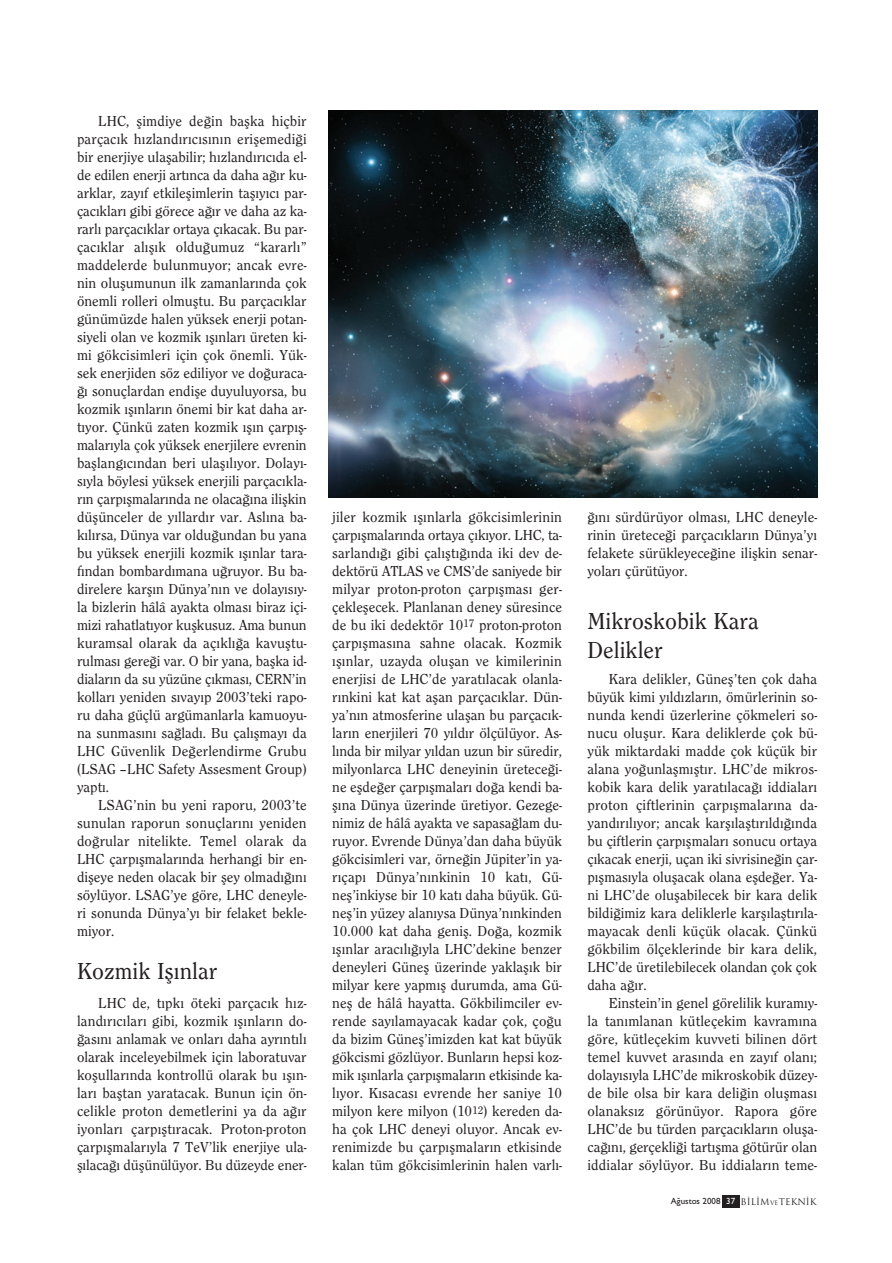
<style>
.page{position:relative;width:892px;height:1263px;background:#fff}
.page>*{position:absolute;margin:0;border:0;box-sizing:border-box;transform-origin:0 0}
.t1{font:500 24px/28.8px "Clearface";color:#231f20}
.t2{font:500 15px/18px "Clearface";color:#231f20;text-align:justify}
.t3{font:9px "Gill Sans";color:#231f20}
.s1{color:#fff}
.s2{font-family:"Trajan";font-weight:500}
.s3{font-family:"Trajan";font-weight:500;font-size:6px}
</style>
<div class="page">
<div style="left:722px;top:1195px;width:17px;height:12px;background:#231f20"></div>
<img style="left:328px;top:110px;width:489px;height:387px">
<p class="t2" style="left:77px;top:113px;width:231px;text-indent:21px">LHC, şimdiye değin başka hiçbir parçacık hızlandırıcısının erişemediği bir enerjiye ulaşabilir; hızlandırıcıda el&shy;de edilen enerji artınca da daha ağır ku&shy;arklar, zayıf etkileşimlerin taşıyıcı par&shy;çacıkları gibi görece ağır ve daha az ka&shy;rarlı parçacıklar ortaya çıkacak. Bu par&shy;çacıklar alışık olduğumuz “kararlı” maddelerde bulunmuyor; ancak evre&shy;nin oluşumunun ilk zamanlarında çok önemli rolleri olmuştu. Bu parçacıklar günümüzde halen yüksek enerji potan&shy;siyeli olan ve kozmik ışınları üreten ki&shy;mi gökcisimleri için çok önemli. Yük&shy;sek enerjiden söz ediliyor ve doğuraca&shy;ğı sonuçlardan endişe duyuluyorsa, bu kozmik ışınların önemi bir kat daha ar&shy;tıyor. Çünkü zaten kozmik ışın çarpış&shy;malarıyla çok yüksek enerjilere evrenin başlangıcından beri ulaşılıyor. Dolayı&shy;sıyla böylesi yüksek enerjili parçacıkla&shy;rın çarpışmalarında ne olacağına ilişkin düşünceler de yıllardır var. Aslına ba&shy;kılırsa, Dünya var olduğundan bu yana bu yüksek enerjili kozmik ışınlar tara&shy;fından bombardımana uğruyor. Bu ba&shy;direlere karşın Dünya’nın ve dolayısıy&shy;la bizlerin hâlâ ayakta olması biraz içi&shy;mizi rahatlatıyor kuşkusuz. Ama bunun kuramsal olarak da açıklığa kavuştu&shy;rulması gereği var. O bir yana, başka id&shy;diaların da su yüzüne çıkması, CERN’in kolları yeniden sıvayıp 2003’teki rapo&shy;ru daha güçlü argümanlarla kamuoyu&shy;na sunmasını sağladı. Bu çalışmayı da LHC Güvenlik Değerlendirme Grubu (LSAG –LHC Safety Assesment Group) yaptı.</p>
<p class="t2" style="left:77px;top:797px;width:231px;text-indent:21px">LSAG’nin bu yeni raporu, 2003’te sunulan raporun sonuçlarını yeniden doğrular nitelikte. Temel olarak da LHC çarpışmalarında herhangi bir en&shy;dişeye neden olacak bir şey olmadığını söylüyor. LSAG’ye göre, LHC deneyle&shy;ri sonunda Dünya’yı bir felaket bekle&shy;miyor.</p>
<h1 class="t1" style="left:77px;top:957px;width:142px">Kozmik Işınlar</h1>
<p class="t2" style="left:77px;top:995px;width:231px;text-indent:21px">LHC de, tıpkı öteki parçacık hız&shy;landırıcıları gibi, kozmik ışınların do&shy;ğasını anlamak ve onları daha ayrıntılı olarak inceleyebilmek için laboratuvar koşullarında kontrollü olarak bu ışın&shy;ları baştan yaratacak. Bunun için ön&shy;celikle proton demetlerini ya da ağır iyonları çarpıştıracak. Proton-proton çarpışmalarıyla 7 TeV’lik enerjiye ula&shy;şılacağı düşünülüyor. Bu düzeyde ener-</p>
<p class="t2" style="left:332px;top:509px;width:231px">jiler kozmik ışınlarla gökcisimlerinin çarpışmalarında ortaya çıkıyor. LHC, ta&shy;sarlandığı gibi çalıştığında iki dev de&shy;dektörü ATLAS ve CMS’de saniyede bir milyar proton-proton çarpışması ger&shy;çekleşecek. Planlanan deney süresince de bu iki dedektör 10<sup>17</sup> proton-proton çarpışmasına sahne olacak. Kozmik ışınlar, uzayda oluşan ve kimilerinin enerjisi de LHC’de yaratılacak olanla&shy;rınkini kat kat aşan parçacıklar. Dün&shy;ya’nın atmosferine ulaşan bu parçacık&shy;ların enerjileri 70 yıldır ölçülüyor. As&shy;lında bir milyar yıldan uzun bir süredir, milyonlarca LHC deneyinin üreteceği&shy;ne eşdeğer çarpışmaları doğa kendi ba&shy;şına Dünya üzerinde üretiyor. Gezege&shy;nimiz de hâlâ ayakta ve sapasağlam du&shy;ruyor. Evrende Dünya’dan daha büyük gökcisimleri var, örneğin Jüpiter’in ya&shy;rıçapı Dünya’nınkinin 10 katı, Gü&shy;neş’inkiyse bir 10 katı daha büyük. Gü&shy;neş’in yüzey alanıysa Dünya’nınkinden 10.000 kat daha geniş. Doğa, kozmik ışınlar aracılığıyla LHC’dekine benzer deneyleri Güneş üzerinde yaklaşık bir milyar kere yapmış durumda, ama Gü&shy;neş de hâlâ hayatta. Gökbilimciler ev&shy;rende sayılamayacak kadar çok, çoğu da bizim Güneş’imizden kat kat büyük gökcismi gözlüyor. Bunların hepsi koz&shy;mik ışınlarla çarpışmaların etkisinde ka&shy;lıyor. Kısacası evrende her saniye 10 milyon kere milyon (10<sup>12</sup>) kereden da&shy;ha çok LHC deneyi oluyor. Ancak ev&shy;renimizde bu çarpışmaların etkisinde kalan tüm gökcisimlerinin halen varlı-</p>
<p class="t2" style="left:587px;top:509px;width:231px">ğını sürdürüyor olması, LHC deneyle&shy;rinin üreteceği parçacıkların Dünya’yı felakete sürükleyeceğine ilişkin senar&shy;yoları çürütüyor.</p>
<h1 class="t1" style="left:587px;top:608px;width:173px">Mikroskobik Kara<br>Delikler</h1>
<p class="t2" style="left:587px;top:671px;width:231px;text-indent:21px">Kara delikler, Güneş’ten çok daha büyük kimi yıldızların, ömürlerinin so&shy;nunda kendi üzerlerine çökmeleri so&shy;nucu oluşur. Kara deliklerde çok bü&shy;yük miktardaki madde çok küçük bir alana yoğunlaşmıştır. LHC’de mikros&shy;kobik kara delik yaratılacağı iddiaları proton çiftlerinin çarpışmalarına da&shy;yandırılıyor; ancak karşılaştırıldığında bu çiftlerin çarpışmaları sonucu ortaya çıkacak enerji, uçan iki sivrisineğin çar&shy;pışmasıyla oluşacak olana eşdeğer. Ya&shy;ni LHC’de oluşabilecek bir kara delik bildiğimiz kara deliklerle karşılaştırıla&shy;mayacak denli küçük olacak. Çünkü gökbilim ölçeklerinde bir kara delik, LHC’de üretilebilecek olandan çok çok daha ağır.</p>
<p class="t2" style="left:587px;top:995px;width:231px;text-indent:21px">Einstein’in genel görelilik kuramıy&shy;la tanımlanan kütleçekim kavramına göre, kütleçekim kuvveti bilinen dört temel kuvvet arasında en zayıf olanı; dolayısıyla LHC’de mikroskobik düzey&shy;de bile olsa bir kara deliğin oluşması olanaksız görünüyor. Rapora göre LHC’de bu türden parçacıkların oluşa&shy;cağını, gerçekliği tartışma götürür olan iddialar söylüyor. Bu iddiaların teme-</p>
<p class="t3" style="left:671px;top:1198px;width:147px">Ağustos 2008 <span class="s1">37</span> <span class="s2">BiLiM</span><span class="s3">ve</span><span class="s2">TEKNiK</span></p>
</div>
